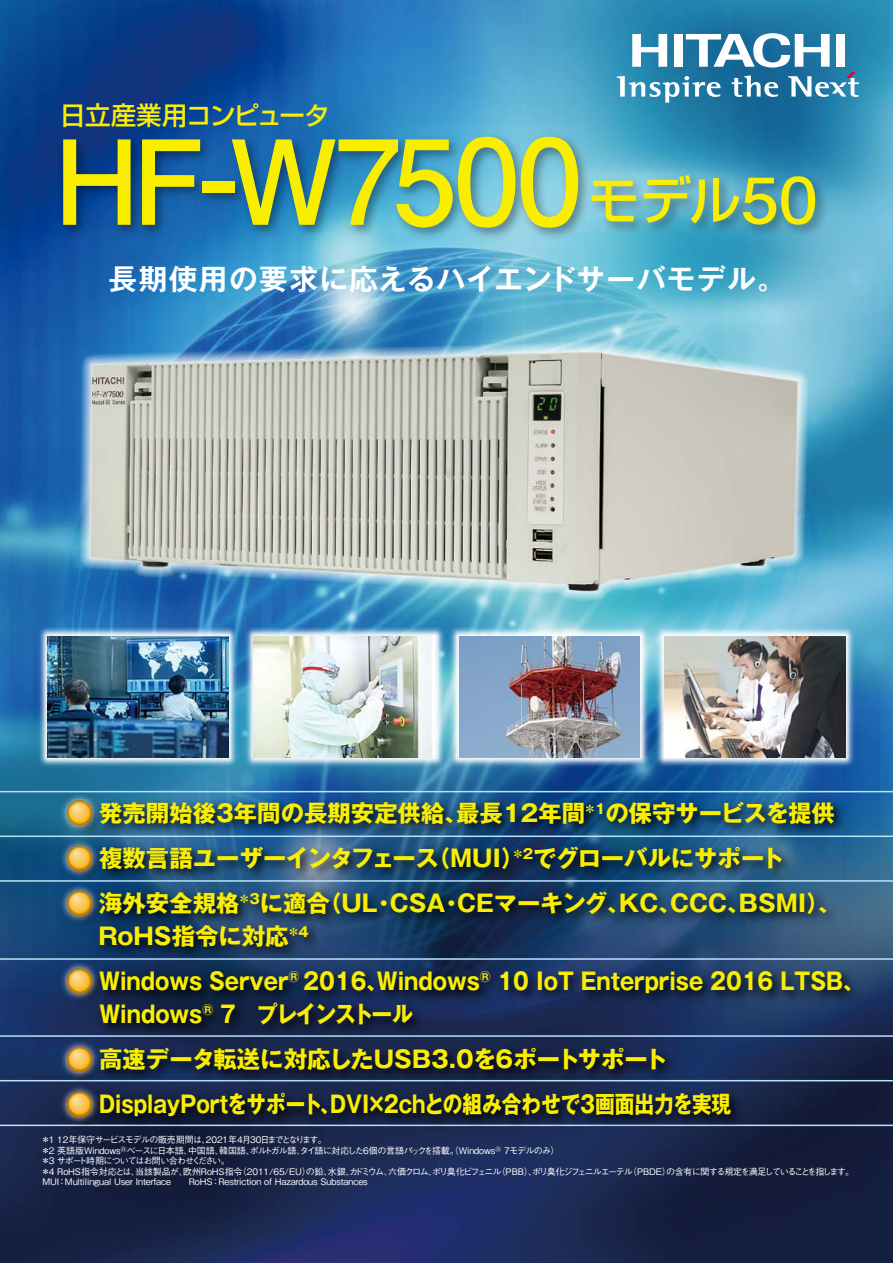
<style>
.page{position:relative;width:893px;height:1263px;background:#fff}
.page>*{position:absolute;margin:0;border:0;box-sizing:border-box;transform-origin:0 0}
.t1{font:700 117px "Futo Go B101 Pro";letter-spacing:-.05em;color:#faee00}
.t2{font:700 62.25px "Futo Go B101 Pro";color:#faee00;scale:1.11 1}
.t3{font:500 51.9px "Shin Go Pro";color:#faee00}
.t4{font:700 28.65px "Gothic MB101 Pro De";letter-spacing:.045em;color:#fff}
.t5{font:500 25.5px "Shin Go Pro";letter-spacing:-.03em;color:#faee00}
.t6{font:700 23.4px/45px "Gothic MB101 Pro";color:#faee00}
.t7{font:700 23.4px "Gothic MB101 Pro";color:#faee00;scale:.89 1}
.t8{font:700 23.4px "Gothic MB101 Pro";color:#faee00;scale:.84 1}
.t9{font:700 13.65px "Gothic MB101 Pro";color:#faee00}
.t10{font:700 13.65px "Gothic MB101 Pro";color:#faee00;scale:.89 1}
.t11{font:500 9px "Gothic BBB Pro";letter-spacing:-.01em;color:#fff}
.t12{font:500 9px "Gothic BBB Pro";letter-spacing:-.065em;color:#fff}
.t13{font:500 9px "Gothic BBB Pro";letter-spacing:-.04em;color:#fff}
.t14{font:500 9px "Gothic BBB Pro";letter-spacing:-.13em;color:#fff}
.t15{font:500 9px/10.5px "Gothic BBB Pro";letter-spacing:-.11em;color:#fff}
.t16{font:500 9px "Gothic BBB Pro";letter-spacing:-.15em;color:#fff}
.t17{font:500 9px "Gothic BBB Pro";letter-spacing:-.155em;color:#fff}
.t18{font:500 9px "Gothic BBB Pro";letter-spacing:-.12em;color:#fff}
.t19{font:500 7.2px "Gothic BBB Pro";color:#fff}
</style>
<div class="page">
<img style="left:0;top:0;width:893px;height:1263px">
<img style="left:0;top:578px;width:196px;height:238px">
<img style="left:196px;top:621px;width:205px;height:164px">
<img style="left:401px;top:621px;width:206px;height:164px">
<img style="left:607px;top:578px;width:286px;height:238px">
<img style="left:71px;top:323px;width:745px;height:298px">
<img style="left:48px;top:636px;width:180px;height:121px">
<img style="left:459px;top:636px;width:181px;height:121px">
<img style="left:665px;top:636px;width:180px;height:121px">
<hr style="left:0;top:835px;width:893px;height:2px;background:#bae3f9">
<hr style="left:0;top:791px;width:893px;height:1px;background:#bae3f9">
<hr style="left:0;top:880px;width:893px;height:2px;background:#bae3f9">
<hr style="left:0;top:958px;width:893px;height:2px;background:#bae3f9">
<hr style="left:0;top:1035px;width:893px;height:2px;background:#bae3f9">
<hr style="left:0;top:1080px;width:893px;height:1px;background:#bae3f9">
<hr style="left:0;top:1124px;width:893px;height:2px;background:#bae3f9">
<svg style="left:617px;top:33px;width:242px;height:70px"></svg>
<img style="left:60px;top:785px;width:811px;height:350px">
<img style="left:44px;top:106px;width:791px;height:155px">
<img style="left:56px;top:790px;width:47px;height:90px">
<svg style="left:67px;top:800px;width:25px;height:26px"></svg>
<svg style="left:67px;top:845px;width:25px;height:26px"></svg>
<img style="left:56px;top:880px;width:47px;height:47px">
<svg style="left:67px;top:890px;width:25px;height:26px"></svg>
<img style="left:56px;top:958px;width:47px;height:46px">
<svg style="left:67px;top:968px;width:25px;height:26px"></svg>
<img style="left:56px;top:1036px;width:47px;height:45px">
<svg style="left:67px;top:1047px;width:25px;height:25px"></svg>
<img style="left:56px;top:1081px;width:47px;height:47px">
<svg style="left:67px;top:1091px;width:25px;height:26px"></svg>
<img style="left:254px;top:636px;width:180px;height:121px">
<p class="t5" style="left:60px;top:94px;width:271px">日立産業用コンピュータ</p>
<h1 class="t1" style="left:336px;top:87px;width:248px">7500</h1>
<h1 class="t1" style="left:38px;top:87px;width:191px">ＨＦ</h1>
<p class="t4" style="left:109px;top:255px;width:679px">長期使用の要求に応えるハイエンドサーバモデル。</p>
<h1 class="t1" style="left:200px;top:83px;width:143px">Ｗ-</h1>
<h3 class="t3" style="left:588px;top:157px;width:154px">モデル</h3>
<h2 class="t2" style="left:740px;top:150px;width:71px">50</h2>
<p class="t6" style="left:605px;top:788px;width:231px">の保守サービスを提供</p>
<p class="t6" style="left:427px;top:788px;width:359px;text-indent:-359px">● 発売開始後3年間の長期安定供給、<br>（MUI）<sup>＊</sup> でグローバルにサポート</p>
<p class="t6" style="left:456px;top:788px;width:131px">最長12年間</p>
<p class="t9" style="left:583px;top:797px;width:24px">＊1</p>
<p class="t6" style="left:68px;top:833px;width:372px">● 複数言語ユーザーインタフェース</p>
<p class="t9" style="left:523px;top:842px;width:12px">2</p>
<p class="t6" style="left:457px;top:878px;width:175px">CEマーキング、</p>
<p class="t6" style="left:68px;top:878px;width:173px">● 海外安全規格</p>
<p class="t6" style="left:318px;top:878px;width:61px">（UL</p>
<p class="t6" style="left:739px;top:878px;width:104px">BSMI 、(</p>
<p class="t6" style="left:260px;top:878px;width:72px">に適合</p>
<p class="t6" style="left:390px;top:878px;width:57px">CSA</p>
<p class="t6" style="left:619px;top:878px;width:64px">KC、</p>
<p class="t6" style="left:670px;top:878px;width:82px">CCC、</p>
<p class="t9" style="left:238px;top:887px;width:24px">＊3</p>
<p class="t6" style="left:372px;top:878px;width:25px">・</p>
<p class="t6" style="left:440px;top:878px;width:25px">・</p>
<p class="t6" style="left:99px;top:911px;width:192px">RoHS指令に対応</p>
<p class="t9" style="left:287px;top:920px;width:24px">*4</p>
<p class="t6" style="left:220px;top:962px;width:194px;line-height:33px;text-indent:-152px">● Windows Server<br>7　プレインストール</p>
<p class="t7" style="left:303px;top:961px;width:200px">2016 Windows</p>
<p class="t7" style="left:497px;top:961px;width:413px">10 IoT Enterprise 2016 LTSB、</p>
<p class="t10" style="left:288px;top:965px;width:14px">®</p>
<p class="t10" style="left:480px;top:965px;width:14px">®</p>
<p class="t7" style="left:366px;top:961px;width:25px">、</p>
<p class="t10" style="left:202px;top:998px;width:14px">®</p>
<p class="t7" style="left:100px;top:994px;width:117px">Windows</p>
<p class="t6" style="left:68px;top:1034px;width:601px">● 高速データ転送に対応したUSB3.0を6ポートサポート</p>
<p class="t6" style="left:68px;top:1079px;width:665px">● DisplayPortをサポート DVI×2chとの組み合わせで3画面出力を実現</p>
<p class="t8" style="left:320px;top:1084px;width:25px">、</p>
<p class="t12" style="left:41px;top:1132px;width:287px">＊1 12年保守サービスモデルの販売期間は 2021年月4 30日までとなります。</p>
<p class="t11" style="left:201px;top:1132px;width:10px">、</p>
<p class="t13" style="left:219px;top:1143px;width:278px">韓国語ポルトガル語タイ語に対応した6個の言語パックを搭載。（Windows</p>
<p class="t11" style="left:296px;top:1143px;width:10px">、</p>
<p class="t11" style="left:504px;top:1143px;width:57px">7モデルのみ(</p>
<p class="t11" style="left:47px;top:1143px;width:75px">２英語版Windows</p>
<p class="t11" style="left:188px;top:1143px;width:37px">中国語、</p>
<p class="t18" style="left:126px;top:1143px;width:68px">ベースに日本語、</p>
<p class="t19" style="left:121px;top:1143px;width:8px">®</p>
<p class="t19" style="left:495px;top:1143px;width:8px">®</p>
<p class="t15" style="left:47px;top:1144px;width:184px;text-indent:-6px">＊<br>３サポート時期についてはお問い合わせください。</p>
<p class="t11" style="left:246px;top:1143px;width:10px">、</p>
<p class="t11" style="left:41px;top:1153px;width:10px">＊</p>
<p class="t11" style="left:238px;top:1164px;width:96px">（2011/65/EU の鉛、</p>
<p class="t11" style="left:302px;top:1164px;width:10px">）</p>
<p class="t11" style="left:497px;top:1164px;width:42px">（PBB）、</p>
<p class="t14" style="left:628px;top:1164px;width:228px">（PBDE の含有に関する規定を満足していることを指します。</p>
<p class="t11" style="left:662px;top:1164px;width:10px">）</p>
<p class="t16" style="left:328px;top:1164px;width:175px">水銀カドミウム六価クロムポリ臭化ビフェニル</p>
<p class="t11" style="left:428px;top:1164px;width:10px">、</p>
<p class="t17" style="left:532px;top:1164px;width:102px">ポリ臭化ジフェニルエーテル</p>
<p class="t11" style="left:47px;top:1164px;width:142px">４RoHS指令対応とは当該製品が、</p>
<p class="t11" style="left:131px;top:1164px;width:10px">、</p>
<p class="t11" style="left:183px;top:1164px;width:61px">欧州RoHS指令</p>
<p class="t11" style="left:41px;top:1164px;width:10px">＊</p>
<p class="t11" style="left:346px;top:1164px;width:10px">、</p>
<p class="t11" style="left:384px;top:1164px;width:11px">、</p>
<p class="t11" style="left:65px;top:1174px;width:149px">Multilingual User Interface　　RoHS</p>
<p class="t11" style="left:218px;top:1174px;width:151px">Restriction of Hazardous Substances</p>
<p class="t11" style="left:42px;top:1174px;width:18px">MUI</p>
<p class="t11" style="left:58px;top:1174px;width:10px">：</p>
<p class="t11" style="left:211px;top:1174px;width:10px">：</p>
</div>
